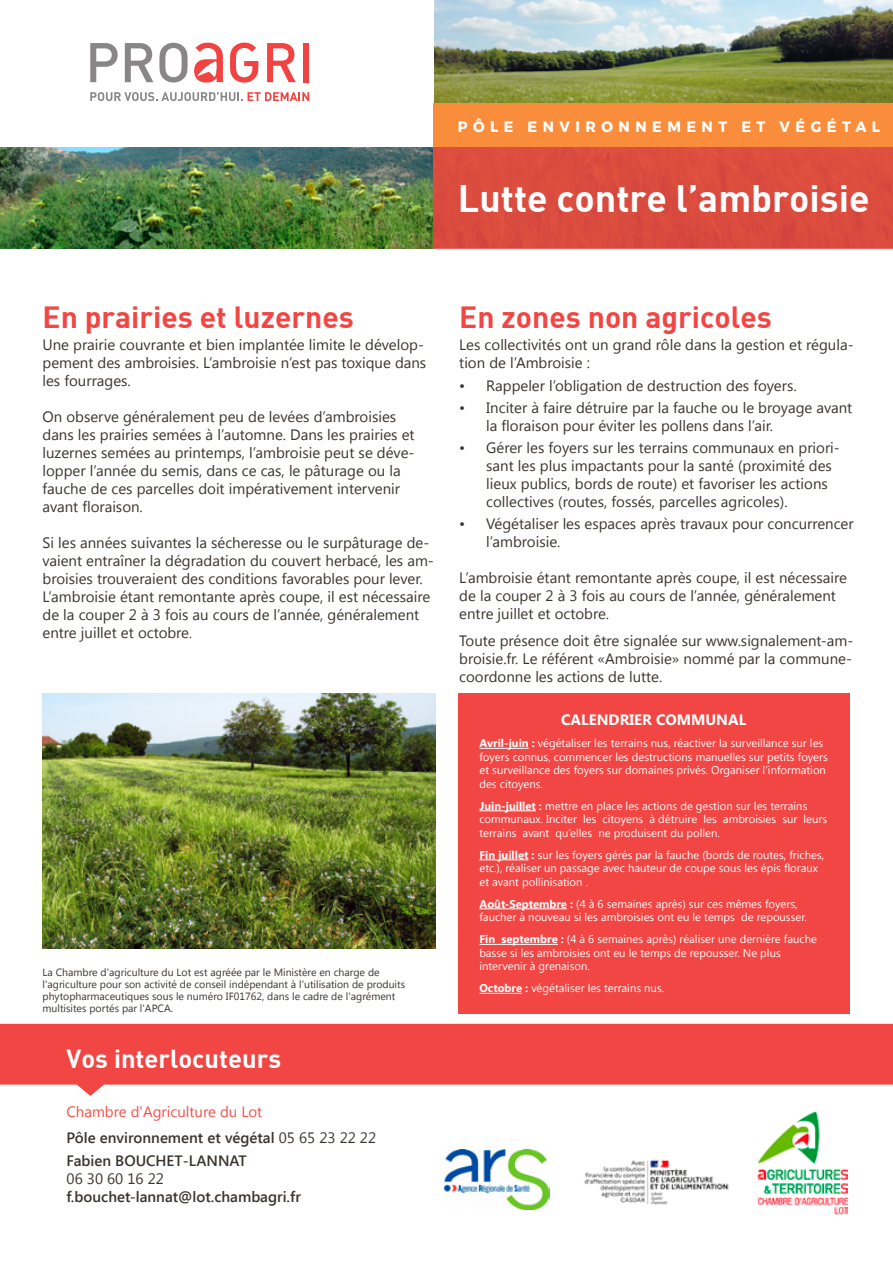
<style>
.page{position:relative;width:893px;height:1263px;background:#fff}
.page>*{position:absolute;margin:0;border:0;box-sizing:border-box;transform-origin:0 0}
.t1{font:37.5px "DIN Bold";color:#fff}
.t2{font:30px "DIN Bold";color:#f14643}
.t3{font:25.5px "DIN Bold";color:#fff}
.t4{font:15px/18px "Segoe UI";color:#39342f}
.t5{font:600 15px/26.5px "Segoe UI";color:#39342f}
.t6{font:700 15px "Montserrat";letter-spacing:.38em;color:#fff;scale:.96 1}
.t7{font:700 15px "Segoe UI";color:#fff}
.t8{font:11.25px/13.5px "Segoe UI";color:#fff}
.t9{font:10.5px/12px "Segoe UI";color:#39342f}
.s1{font-size:13.5px}
.s2{font-weight:400;color:#f2514b}
.s3{font-weight:400}
.s4{font-weight:700}
</style>
<div class="page">
<img style="left:43px;top:693px;width:393px;height:255px">
<div style="left:458px;top:693px;width:391px;height:320px;background:#f14643"></div>
<hr style="left:479px;top:748px;width:50px;height:1px;background:#fff">
<hr style="left:479px;top:810px;width:57px;height:1px;background:#fff">
<hr style="left:479px;top:859px;width:49px;height:1px;background:#fff">
<hr style="left:479px;top:908px;width:88px;height:1px;background:#fff">
<hr style="left:479px;top:944px;width:79px;height:1px;background:#fff">
<hr style="left:479px;top:993px;width:43px;height:1px;background:#fff">
<svg style="left:0;top:1024px;width:893px;height:72px;fill:#f14643"></svg>
<img style="left:757px;top:1111px;width:90px;height:104px">
<img style="left:584px;top:1159px;width:145px;height:46px">
<img style="left:444px;top:1149px;width:105px;height:60px">
<img style="left:0;top:147px;width:434px;height:102px">
<img style="left:434px;top:0;width:459px;height:103px">
<div style="left:434px;top:146px;width:459px;height:103px;background:#db4c3e"></div>
<div style="left:434px;top:103px;width:459px;height:44px;background:#f98d3c"></div>
<svg style="left:230px;top:43px;width:28px;height:40px"></svg>
<svg style="left:90px;top:92px;width:219px;height:9px"></svg>
<svg style="left:90px;top:43px;width:28px;height:39px"></svg>
<svg style="left:125px;top:43px;width:28px;height:39px"></svg>
<svg style="left:159px;top:43px;width:29px;height:40px"></svg>
<svg style="left:267px;top:43px;width:29px;height:39px"></svg>
<div style="left:303px;top:43px;width:6px;height:39px;background:#f14442"></div>
<svg style="left:194px;top:43px;width:29px;height:40px"></svg>
<p class="t6" style="left:458px;top:114px;width:441px">PÔLE ENVIRONNEMENT ET VÉGÉTAL</p>
<h1 class="t1" style="left:458px;top:174px;width:413px">Lutte contre l’ambroisie</h1>
<h2 class="t2" style="left:43px;top:298px;width:313px">En prairies et luzernes</h2>
<p class="t4" style="left:43px;top:335px;width:385px">Une prairie couvrante et bien implantée limite le dévelop&shy;pement des ambroisies. L’ambroisie n’est pas toxique dans les fourrages.</p>
<p class="t4" style="left:43px;top:407px;width:374px">On observe généralement peu de levées d’ambroisies dans les prairies semées à l’automne. Dans les prairies et luzernes semées au printemps, l’ambroisie peut se déve&shy;lopper l’année du semis, dans ce cas, le pâturage ou la fauche de ces parcelles doit impérativement intervenir avant floraison.</p>
<p class="t4" style="left:43px;top:533px;width:393px">Si les années suivantes la sécheresse ou le surpâturage de&shy;vaient entraîner la dégradation du couvert herbacé, les am&shy;broisies trouveraient des conditions favorables pour lever.<br>L’ambroisie étant remontante après coupe, il est nécessaire de la couper 2 à 3 fois au cours de l’année, généralement entre juillet et octobre<span class="s1">.</span></p>
<p class="t9" style="left:43px;top:966px;width:364px">La Chambre d'agriculture du Lot est agréée par le Ministère en charge de l'agriculture pour son activité de conseil indépendant à l'utilisation de produits phytopharmaceutiques sous le numéro IF01762, dans le cadre de l'agrément multisites portés par l'APCA.</p>
<h3 class="t3" style="left:67px;top:1042px;width:216px">Vos interlocuteurs</h3>
<p class="t5" style="left:67px;top:1097px;width:311px"><span class="s2">Chambre d'Agriculture du Lot<br></span>Pôle environnement et végétal <span class="s3">05 65 23 22 22</span></p>
<p class="t5" style="left:67px;top:1146px;width:182px">Fabien BOUCHET-LANNAT</p>
<p class="t4" style="left:67px;top:1168px;width:99px">06 30 60 16 22</p>
<p class="t5" style="left:67px;top:1182px;width:236px">f.bouchet-lannat@lot.chambagri.fr</p>
<h2 class="t2" style="left:459px;top:298px;width:314px">En zones non agricoles</h2>
<p class="t4" style="left:459px;top:335px;width:396px">Les collectivités ont un grand rôle dans la gestion et régula&shy;tion de l’Ambroisie :</p>
<p class="t4" style="left:459px;top:376px;width:339px">• Rappeler l’obligation de destruction des foyers.</p>
<p class="t4" style="left:486px;top:398px;width:368px;text-indent:-27px">• Inciter à faire détruire par la fauche ou le broyage avant la floraison pour éviter les pollens dans l’air.</p>
<p class="t4" style="left:486px;top:438px;width:355px;text-indent:-27px">• Gérer les foyers sur les terrains communaux en priori&shy;sant les plus impactants pour la santé (proximité des lieux publics, bords de route) et favoriser les actions collectives (routes, fossés, parcelles agricoles).</p>
<p class="t4" style="left:486px;top:514px;width:369px;text-indent:-27px">• Végétaliser les espaces après travaux pour concurrencer l’ambroisie.</p>
<p class="t4" style="left:459px;top:568px;width:389px">L’ambroisie étant remontante après coupe, il est nécessaire de la couper 2 à 3 fois au cours de l’année, généralement entre juillet et octobre.</p>
<p class="t4" style="left:459px;top:631px;width:396px;text-align:justify">Toute présence doit être signalée sur www.signalement-am&shy;broisie.fr. Le référent «Ambroisie» nommé par la commune&shy;coordonne les actions de lutte.</p>
<p class="t7" style="left:561px;top:709px;width:187px">CALENDRIER COMMUNAL</p>
<p class="t8" style="left:479px;top:736px;width:350px"><span class="s4">Avril-juin :</span> végétaliser les terrains nus, réactiver la surveillance sur les foyers connus, commencer les destructions manuelles sur petits foyers et surveillance des foyers sur domaines privés. Organiser l’information des citoyens.</p>
<p class="t8" style="left:479px;top:799px;width:349px"><span class="s4">Juin-juillet :</span> mettre en place les actions de gestion sur les terrains communaux. Inciter les citoyens à détruire les ambroisies sur leurs terrains avant qu’elles ne produisent du pollen.</p>
<p class="t8" style="left:479px;top:848px;width:346px"><span class="s4">Fin juillet :</span> sur les foyers gérés par la fauche (bords de routes, friches, etc.), réaliser un passage avec hauteur de coupe sous les épis floraux et avant pollinisation .</p>
<p class="t8" style="left:479px;top:897px;width:329px"><span class="s4">Août-Septembre :</span> (4 à 6 semaines après) sur ces mêmes foyers, faucher à nouveau si les ambroisies ont eu le temps de repousser.</p>
<p class="t8" style="left:479px;top:932px;width:339px"><span class="s4">Fin septembre :</span> (4 à 6 semaines après) réaliser une dernière fauche basse si les ambroisies ont eu le temps de repousser. Ne plus intervenir à grenaison.</p>
<p class="t8" style="left:479px;top:981px;width:186px"><span class="s4">Octobre :</span> végétaliser les terrains nus.</p>
</div>
